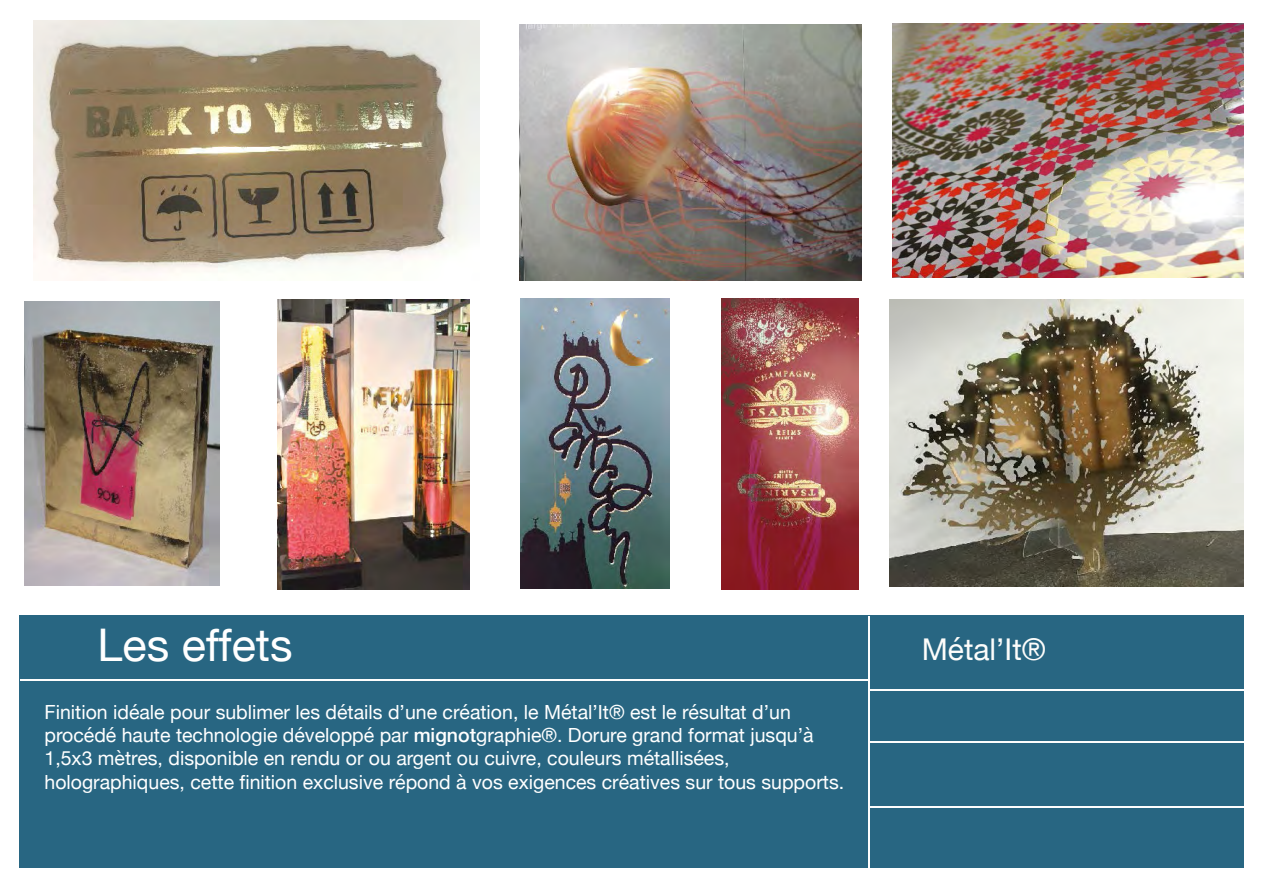
<style>
.page{position:relative;width:1263px;height:893px;background:#fff}
.page>*{position:absolute;margin:0;border:0;box-sizing:border-box;transform-origin:0 0}
.t1{font:45px "Helvetica Neue";color:#fff}
.t2{font:30px "Helvetica Neue";color:#fdfdfb}
.t3{font:19.5px/23.4px "Helvetica Neue";color:#fff}
.s1{font-weight:500}
</style>
<div class="page">
<div style="left:20px;top:616px;width:1224px;height:252px;background:#286682"></div>
<hr style="left:868px;top:689px;width:382px;height:2px;background:#fdfdfd">
<hr style="left:869px;top:741px;width:375px;height:2px;background:#fdfdfd">
<hr style="left:868px;top:806px;width:376px;height:2px;background:#fdfdfd">
<hr style="left:868px;top:616px;width:1px;height:251px;background:#fdfdfd">
<hr style="left:20px;top:679px;width:848px;height:1px;background:#fdfdfd">
<img style="left:24px;top:302px;width:195px;height:284px">
<img style="left:278px;top:299px;width:191px;height:290px">
<img style="left:721px;top:298px;width:137px;height:291px">
<img style="left:521px;top:298px;width:148px;height:290px">
<img style="left:890px;top:299px;width:354px;height:288px">
<img style="left:892px;top:23px;width:352px;height:255px">
<img style="left:519px;top:24px;width:342px;height:257px">
<img style="left:34px;top:20px;width:445px;height:261px">
<h1 class="t1" style="left:98px;top:613px;width:197px">Les effets</h1>
<p class="t3" style="left:45px;top:701px;width:801px">Finition idéale pour sublimer les détails d’une création, le Métal’It® est le résultat d’un procédé haute technologie développé par <span class="s1">mignot</span>graphie®. Dorure grand format jusqu’à 1,5x3 mètres, disponible en rendu or ou argent ou cuivre, couleurs métallisées, holographiques, cette finition exclusive répond à vos exigences créatives sur tous supports.</p>
<h2 class="t2" style="left:922px;top:628px;width:126px">Métal’It®</h2>
</div>
